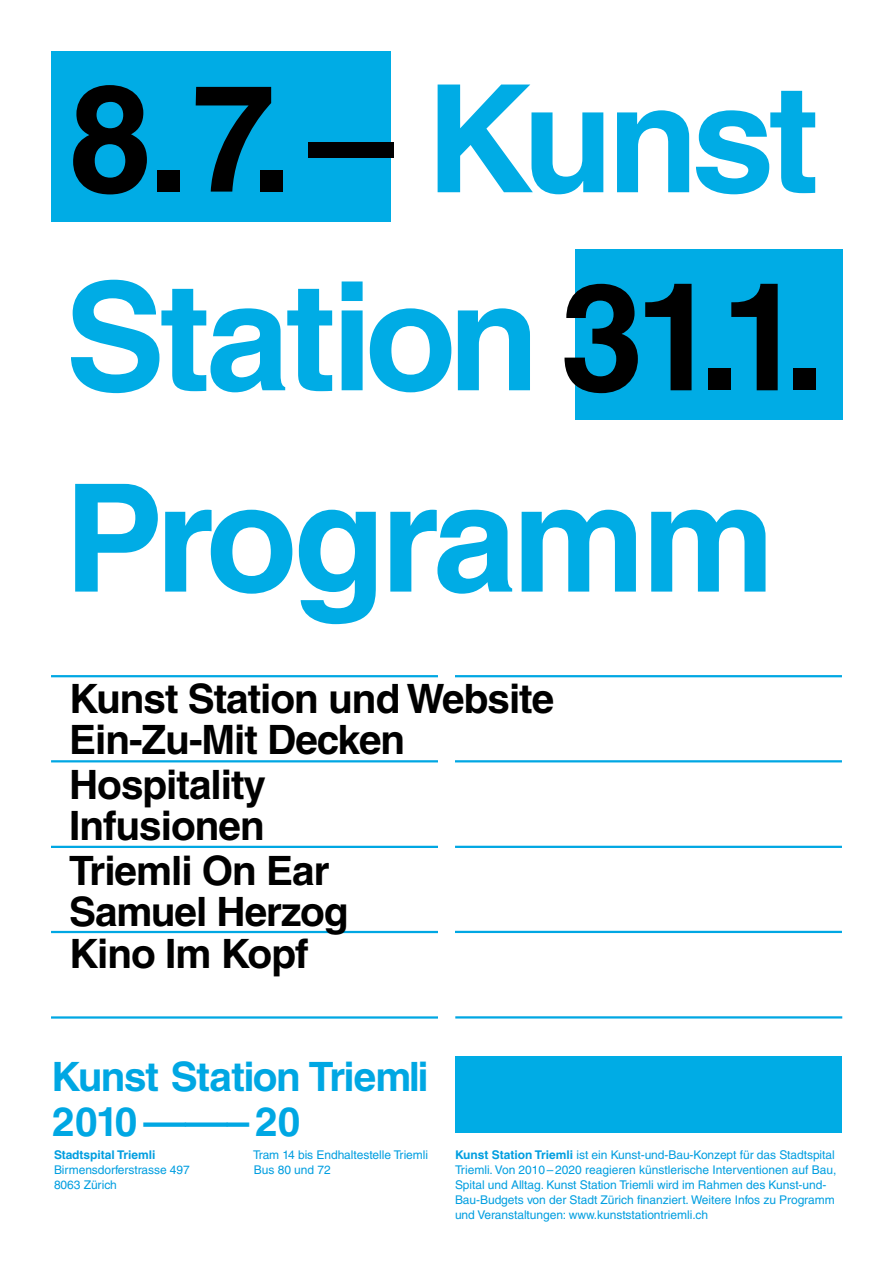
<style>
.page{position:relative;width:893px;height:1263px;background:#fff}
.page>*{position:absolute;margin:0;border:0;box-sizing:border-box;transform-origin:0 0}
.t1{font:700 150px/198.6px "Helvetica LT";letter-spacing:-.04em;color:#00ace5}
.t2{font:700 40.5px/41.2px "Helvetica LT";letter-spacing:-.025em;color:#000}
.t3{font:700 40.5px/45px "Helvetica LT";letter-spacing:-.04em;color:#00a7e3}
.t4{font:12px/15px "Helvetica LT";letter-spacing:-.005em;color:#009ee0}
.t5{font:700 12px "Helvetica LT";color:#009ee0}
.s1{color:#000}
.s2{font-weight:700}
</style>
<div class="page">
<div style="left:455px;top:1056px;width:387px;height:77px;background:#00ace5"></div>
<div style="left:51px;top:51px;width:339px;height:170px;background:#00ace5"></div>
<div style="left:575px;top:249px;width:267px;height:171px;background:#00ace5"></div>
<hr style="left:51px;top:846px;width:387px;height:2px;background:#00a7e3">
<hr style="left:51px;top:1016px;width:387px;height:2px;background:#00a7e3">
<hr style="left:51px;top:931px;width:387px;height:2px;background:#00a7e3">
<hr style="left:51px;top:675px;width:387px;height:2px;background:#00a7e3">
<hr style="left:51px;top:760px;width:387px;height:2px;background:#00a7e3">
<hr style="left:455px;top:1016px;width:387px;height:2px;background:#00a7e3">
<hr style="left:455px;top:931px;width:387px;height:2px;background:#00a7e3">
<hr style="left:455px;top:675px;width:387px;height:2px;background:#00a7e3">
<hr style="left:455px;top:760px;width:387px;height:2px;background:#00a7e3">
<hr style="left:455px;top:846px;width:387px;height:2px;background:#00a7e3">
<h1 class="t1" style="left:65px;top:37px;width:762px"><span class="s1">8.7.–</span> Kunst<br>Station <span class="s1">31.1.</span></h1>
<h1 class="t1" style="left:64px;top:437px;width:713px">Programm</h1>
<h2 class="t2" style="left:69px;top:677px;width:487px">Kunst Station und Website<br>Ein-Zu-Mit Decken</h2>
<h2 class="t2" style="left:69px;top:763px;width:198px">Hospitality<br>Infusionen</h2>
<h2 class="t2" style="left:69px;top:850px;width:281px">Triemli On Ear<br>Samuel Herzog<br>Kino Im Kopf</h2>
<h2 class="t3" style="left:51px;top:1054px;width:379px">Kunst Station Triemli<br>2010 ——– 20</h2>
<p class="t5" style="left:54px;top:1147px;width:103px">Stadtspital Triemli</p>
<p class="t4" style="left:54px;top:1162px;width:137px">Birmensdorferstrasse 497<br>8063 Zürich</p>
<p class="t4" style="left:253px;top:1147px;width:177px">Tram 14 bis Endhaltestelle Triemli<br>Bus 80 und 72</p>
<p class="t4" style="left:455px;top:1147px;width:383px"><span class="s2">Kunst Station Triemli</span> ist ein Kunst-und-Bau-Konzept für das Stadtspital Triemli. Von 2010– 2020 reagieren künstlerische Interventionen auf Bau, Spital und Alltag. Kunst Station Triemli wird im Rahmen des Kunst-und-Bau-Budgets von der Stadt Zürich finanziert. Weitere Infos zu Programm und Veranstaltungen: www.kunststationtriemli.ch</p>
</div>
